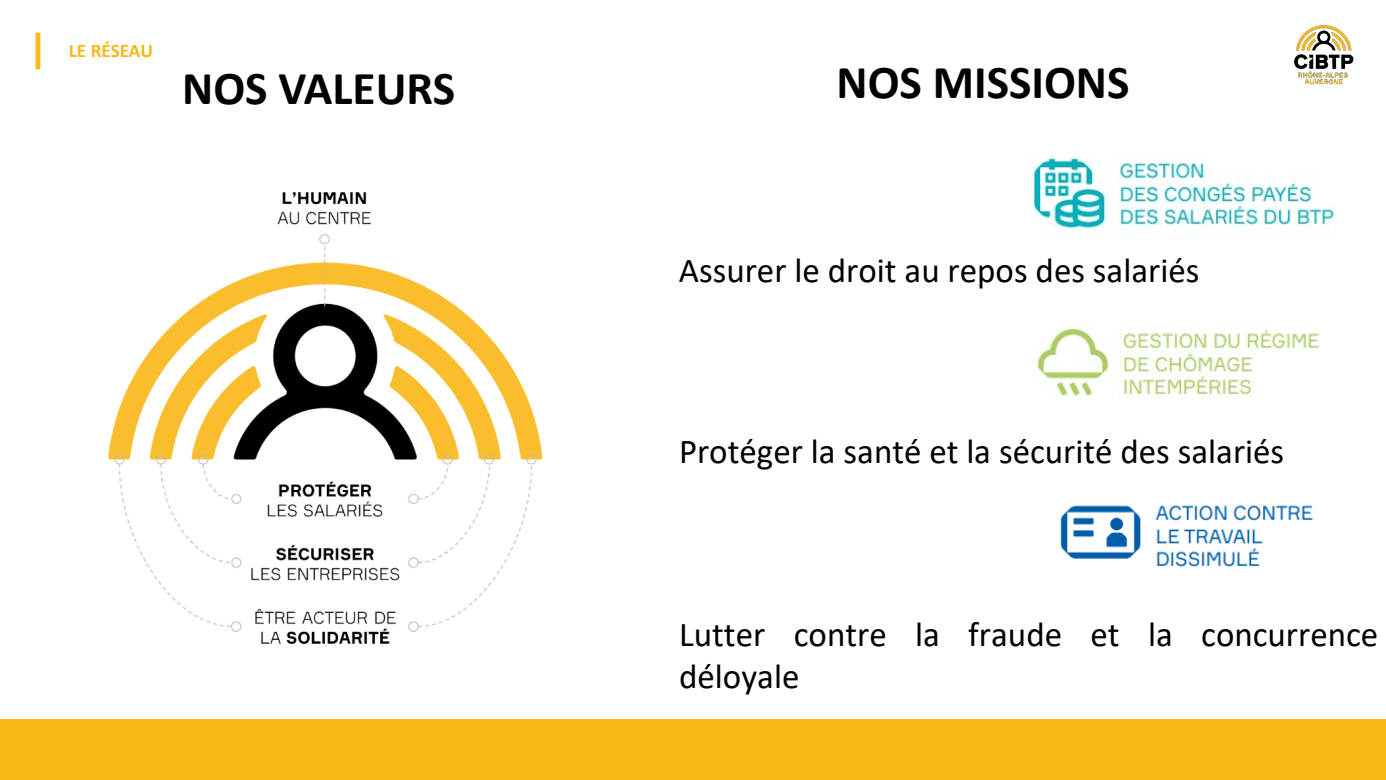
<style>
.page{position:relative;width:1386px;height:780px;background:#fff}
.page>*{position:absolute;margin:0;border:0;box-sizing:border-box;transform-origin:0 0}
.t1{font:700 47.25px "Calibri";color:#000}
.t2{font:35px/42px "Calibri";color:#000}
.t3{font:700 19.25px "Calibri";letter-spacing:-.005em;color:#fab919}
</style>
<div class="page">
<div style="left:0;top:719px;width:1385px;height:60px;background:#fab919"></div>
<div style="left:35px;top:33px;width:5px;height:36px;background:#fab919"></div>
<img style="left:108px;top:192px;width:435px;height:452px">
<img style="left:1294px;top:25px;width:60px;height:60px">
<img style="left:1033px;top:157px;width:303px;height:73px">
<img style="left:1036px;top:328px;width:284px;height:70px">
<img style="left:1060px;top:505px;width:253px;height:62px">
<p class="t3" style="left:69px;top:37px;width:85px">LE RÉSEAU</p>
<p class="t1" style="left:182px;top:54px;width:274px">NOS VALEURS</p>
<p class="t1" style="left:836px;top:49px;width:294px">NOS MISSIONS</p>
<p class="t2" style="left:678px;top:249px;width:522px">Assurer le droit au repos des salariés</p>
<p class="t2" style="left:679px;top:429px;width:606px">Protéger la santé et la sécurité des salariés</p>
<p class="t2" style="left:679px;top:612px;width:700px">Lutter contre la fraude et la concurrence déloyale</p>
</div>
